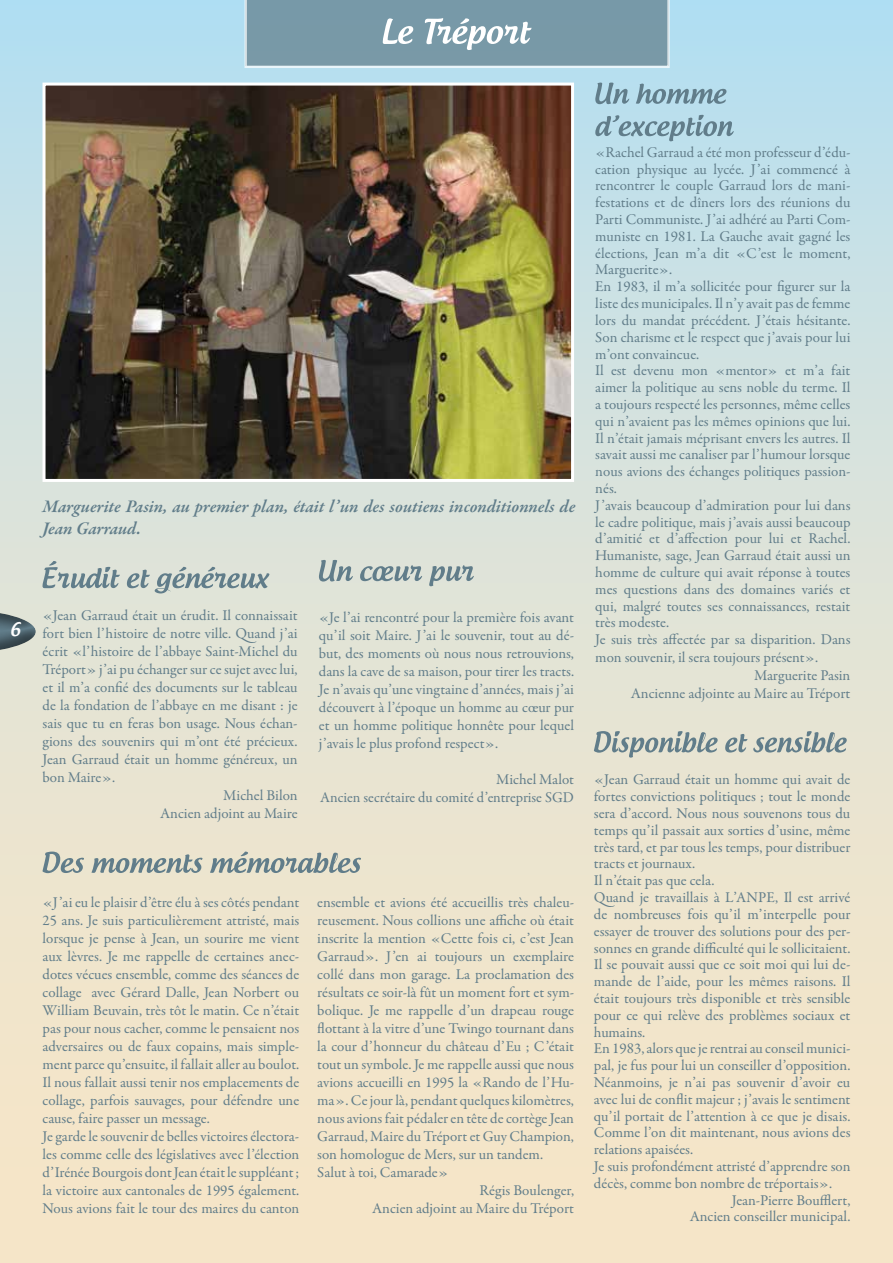
<style>
.page{position:relative;width:893px;height:1263px;background:#fff}
.page>*{position:absolute;margin:0;border:0;box-sizing:border-box;transform-origin:0 0}
.t1{font:italic 600 18px/21.6px "Garamond Premr Pro";color:#617d8a}
.t2{font:500 18px "Androgyne";color:#fff}
.t3{font:15px/18px "Garamond Premr Pro";color:#617d8a;text-align:justify}
</style>
<div class="page">
<div style="left:0;top:0;width:893px;height:1263px;background:linear-gradient(to bottom,#bae0ef,#ffe6c2)"></div>
<svg style="left:244px;top:0;width:426px;height:68px;background:#83a1af"></svg>
<div style="left:0;top:609px;width:37px;height:46px;background:#000;opacity:.5"></div>
<svg style="left:43px;top:561px;width:226px;height:32px;background:#bfc9c5"></svg>
<svg style="left:319px;top:560px;width:155px;height:26px;background:#bbc6c2"></svg>
<svg style="left:42px;top:851px;width:319px;height:22px;background:#babfb6"></svg>
<svg style="left:594px;top:731px;width:253px;height:27px;background:#bfc5bc"></svg>
<img style="left:47px;top:87px;width:523px;height:391px">
<div style="left:43px;top:83px;width:531px;height:399px;border:3px solid #fff"></div>
<svg style="left:595px;top:83px;width:131px;height:21px;background:#96b9c7"></svg>
<svg style="left:595px;top:115px;width:139px;height:26px;background:#a0c1ce"></svg>
<p class="t2" style="left:10px;top:618px;width:12px">6</p>
<p class="t1" style="left:43px;top:497px;width:534px">Marguerite Pasin, au premier plan, était l’un des soutiens inconditionnels de<br>Jean Garraud.</p>
<p class="t3" style="left:43px;top:607px;width:257px">«Jean Garraud était un érudit. Il connaissait</p>
<p class="t3" style="left:43px;top:625px;width:257px">fort bien l’histoire de notre ville. Quand j’ai</p>
<p class="t3" style="left:43px;top:643px;width:257px">écrit «l’histoire de l’abbaye Saint-Michel du</p>
<p class="t3" style="left:43px;top:661px;width:257px">Tréport» j’ai pu échanger sur ce sujet avec lui,</p>
<p class="t3" style="left:43px;top:679px;width:257px">et il m’a confié des documents sur le tableau</p>
<p class="t3" style="left:43px;top:697px;width:257px">de la fondation de l’abbaye en me disant : je</p>
<p class="t3" style="left:43px;top:715px;width:257px">sais que tu en feras bon usage. Nous échan-</p>
<p class="t3" style="left:43px;top:733px;width:257px">gions des souvenirs qui m’ont été précieux.</p>
<p class="t3" style="left:43px;top:751px;width:257px">Jean Garraud était un homme généreux, un</p>
<p class="t3" style="left:43px;top:769px;width:74px">bon Maire».</p>
<p class="t3" style="left:223px;top:787px;width:76px">Michel Bilon</p>
<p class="t3" style="left:160px;top:805px;width:139px">Ancien adjoint au Maire</p>
<p class="t3" style="left:319px;top:608px;width:257px">«Je l’ai rencontré pour la première fois avant qu’il soit Maire. J’ai le souvenir, tout au dé&shy;but, des moments où nous nous retrouvions, dans la cave de sa maison, pour tirer les tracts.<br>Je n’avais qu’une vingtaine d’années, mais j’ai découvert à l’époque un homme au cœur pur et un homme politique honnête pour lequel j’avais le plus profond respect».</p>
<p class="t3" style="left:320px;top:770px;width:255px;text-align:right">Michel Malot<br>Ancien secrétaire du comité d’entreprise SGD</p>
<p class="t3" style="left:43px;top:893px;width:258px;text-align:left">«J’ai eu le plaisir d’être élu à ses côtés pendant 25 ans. Je suis particulièrement attristé, mais lorsque je pense à Jean, un sourire me vient aux lèvres. Je me rappelle de certaines anec&shy;dotes vécues ensemble, comme des séances de collage avec Gérard Dalle, Jean Norbert ou William Beuvain, très tôt le matin. Ce n’était pas pour nous cacher, comme le pensaient nos adversaires ou de faux copains, mais simple&shy;ment parce qu’ensuite, il fallait aller au boulot.<br>Il nous fallait aussi tenir nos emplacements de collage, parfois sauvages, pour défendre une cause, faire passer un message.<br>Je garde le souvenir de belles victoires électora&shy;les comme celle des législatives avec l’élection d’Irénée Bourgois dont Jean était le suppléant ; la victoire aux cantonales de 1995 également.<br>Nous avions fait le tour des maires du canton</p>
<p class="t3" style="left:317px;top:893px;width:258px">ensemble et avions été accueillis très chaleu-</p>
<p class="t3" style="left:317px;top:911px;width:258px">reusement. Nous collions une affiche où était</p>
<p class="t3" style="left:317px;top:929px;width:258px">inscrite la mention «Cette fois ci, c’est Jean</p>
<p class="t3" style="left:317px;top:947px;width:258px">Garraud». J’en ai toujours un exemplaire</p>
<p class="t3" style="left:317px;top:965px;width:258px">collé dans mon garage. La proclamation des</p>
<p class="t3" style="left:317px;top:983px;width:258px">résultats ce soir-là fût un moment fort et sym-</p>
<p class="t3" style="left:317px;top:1001px;width:258px">bolique. Je me rappelle d’un drapeau rouge</p>
<p class="t3" style="left:317px;top:1019px;width:258px">flottant à la vitre d’une Twingo tournant dans</p>
<p class="t3" style="left:317px;top:1037px;width:258px">la cour d’honneur du château d’Eu ; C’était</p>
<p class="t3" style="left:317px;top:1055px;width:258px">tout un symbole. Je me rappelle aussi que nous</p>
<p class="t3" style="left:317px;top:1073px;width:258px">avions accueilli en 1995 la «Rando de l’Hu-</p>
<p class="t3" style="left:317px;top:1091px;width:258px">ma». Ce jour là, pendant quelques kilomètres,</p>
<p class="t3" style="left:317px;top:1109px;width:258px">nous avions fait pédaler en tête de cortège Jean</p>
<p class="t3" style="left:317px;top:1127px;width:258px">Garraud, Maire du Tréport et Guy Champion,</p>
<p class="t3" style="left:317px;top:1145px;width:227px">son homologue de Mers, sur un tandem.</p>
<p class="t3" style="left:317px;top:1163px;width:133px">Salut à toi, Camarade»</p>
<p class="t3" style="left:480px;top:1181px;width:96px">Régis Boulenger,</p>
<p class="t3" style="left:372px;top:1199px;width:203px">Ancien adjoint au Maire du Tréport</p>
<p class="t3" style="left:595px;top:143px;width:257px">«Rachel Garraud a été mon professeur d’édu-</p>
<p class="t3" style="left:595px;top:160px;width:257px">cation physique au lycée. J’ai commencé à</p>
<p class="t3" style="left:595px;top:177px;width:257px">rencontrer le couple Garraud lors de mani-</p>
<p class="t3" style="left:595px;top:194px;width:257px">festations et de dîners lors des réunions du</p>
<p class="t3" style="left:595px;top:211px;width:257px">Parti Communiste. J’ai adhéré au Parti Com-</p>
<p class="t3" style="left:595px;top:227px;width:257px">muniste en 1981. La Gauche avait gagné les</p>
<p class="t3" style="left:595px;top:244px;width:257px">élections, Jean m’a dit «C’est le moment,</p>
<p class="t3" style="left:595px;top:261px;width:78px">Marguerite».</p>
<p class="t3" style="left:595px;top:278px;width:257px">En 1983, il m’a sollicitée pour figurer sur la</p>
<p class="t3" style="left:595px;top:295px;width:257px">liste des municipales. Il n’y avait pas de femme</p>
<p class="t3" style="left:595px;top:311px;width:257px">lors du mandat précédent. J’étais hésitante.</p>
<p class="t3" style="left:595px;top:328px;width:257px">Son charisme et le respect que j’avais pour lui</p>
<p class="t3" style="left:595px;top:345px;width:105px">m’ont convaincue.</p>
<p class="t3" style="left:595px;top:362px;width:257px">Il est devenu mon «mentor» et m’a fait</p>
<p class="t3" style="left:595px;top:379px;width:257px">aimer la politique au sens noble du terme. Il</p>
<p class="t3" style="left:595px;top:395px;width:257px">a toujours respecté les personnes, même celles</p>
<p class="t3" style="left:595px;top:412px;width:257px">qui n’avaient pas les mêmes opinions que lui.</p>
<p class="t3" style="left:595px;top:429px;width:257px">Il n’était jamais méprisant envers les autres. Il</p>
<p class="t3" style="left:595px;top:446px;width:257px">savait aussi me canaliser par l’humour lorsque</p>
<p class="t3" style="left:595px;top:463px;width:257px">nous avions des échanges politiques passion-</p>
<p class="t3" style="left:595px;top:479px;width:23px">nés.</p>
<p class="t3" style="left:595px;top:496px;width:257px">J’avais beaucoup d’admiration pour lui dans</p>
<p class="t3" style="left:595px;top:513px;width:257px">le cadre politique, mais j’avais aussi beaucoup</p>
<p class="t3" style="left:595px;top:530px;width:257px">d’amitié et d’affection pour lui et Rachel.</p>
<p class="t3" style="left:595px;top:547px;width:257px">Humaniste, sage, Jean Garraud était aussi un</p>
<p class="t3" style="left:595px;top:563px;width:257px">homme de culture qui avait réponse à toutes</p>
<p class="t3" style="left:595px;top:580px;width:257px">mes questions dans des domaines variés et</p>
<p class="t3" style="left:595px;top:597px;width:257px">qui, malgré toutes ses connaissances, restait</p>
<p class="t3" style="left:595px;top:614px;width:75px">très modeste.</p>
<p class="t3" style="left:595px;top:631px;width:257px">Je suis très affectée par sa disparition. Dans</p>
<p class="t3" style="left:595px;top:649px;width:225px">mon souvenir, il sera toujours présent».</p>
<p class="t3" style="left:754px;top:667px;width:98px">Marguerite Pasin</p>
<p class="t3" style="left:631px;top:685px;width:221px">Ancienne adjointe au Maire au Tréport</p>
<p class="t3" style="left:594px;top:771px;width:258px">«Jean Garraud était un homme qui avait de</p>
<p class="t3" style="left:594px;top:788px;width:258px">fortes convictions politiques ; tout le monde</p>
<p class="t3" style="left:594px;top:805px;width:258px">sera d’accord. Nous nous souvenons tous du</p>
<p class="t3" style="left:594px;top:821px;width:258px">temps qu’il passait aux sorties d’usine, même</p>
<p class="t3" style="left:594px;top:838px;width:258px">très tard, et par tous les temps, pour distribuer</p>
<p class="t3" style="left:594px;top:855px;width:103px">tracts et journaux.</p>
<p class="t3" style="left:594px;top:872px;width:122px">Il n’était pas que cela.</p>
<p class="t3" style="left:594px;top:889px;width:258px">Quand je travaillais à L’ANPE, Il est arrivé</p>
<p class="t3" style="left:594px;top:905px;width:258px">de nombreuses fois qu’il m’interpelle pour</p>
<p class="t3" style="left:594px;top:922px;width:258px">essayer de trouver des solutions pour des per-</p>
<p class="t3" style="left:594px;top:939px;width:258px">sonnes en grande difficulté qui le sollicitaient.</p>
<p class="t3" style="left:594px;top:956px;width:258px">Il se pouvait aussi que ce soit moi qui lui de-</p>
<p class="t3" style="left:594px;top:973px;width:258px">mande de l’aide, pour les mêmes raisons. Il</p>
<p class="t3" style="left:594px;top:989px;width:258px">était toujours très disponible et très sensible</p>
<p class="t3" style="left:594px;top:1006px;width:258px">pour ce qui relève des problèmes sociaux et</p>
<p class="t3" style="left:594px;top:1023px;width:53px">humains.</p>
<p class="t3" style="left:594px;top:1040px;width:258px">En 1983, alors que je rentrai au conseil munici-</p>
<p class="t3" style="left:594px;top:1057px;width:258px">pal, je fus pour lui un conseiller d’opposition.</p>
<p class="t3" style="left:594px;top:1073px;width:258px">Néanmoins, je n’ai pas souvenir d’avoir eu</p>
<p class="t3" style="left:594px;top:1090px;width:258px">avec lui de conflit majeur ; j’avais le sentiment</p>
<p class="t3" style="left:594px;top:1107px;width:258px">qu’il portait de l’attention à ce que je disais.</p>
<p class="t3" style="left:594px;top:1124px;width:258px">Comme l’on dit maintenant, nous avions des</p>
<p class="t3" style="left:594px;top:1141px;width:101px">relations apaisées.</p>
<p class="t3" style="left:594px;top:1157px;width:258px">Je suis profondément attristé d’apprendre son</p>
<p class="t3" style="left:594px;top:1174px;width:240px">décès, comme bon nombre de tréportais».</p>
<p class="t3" style="left:732px;top:1191px;width:120px">Jean-Pierre Boufflert,</p>
<p class="t3" style="left:690px;top:1208px;width:162px">Ancien conseiller municipal.</p>
</div>
